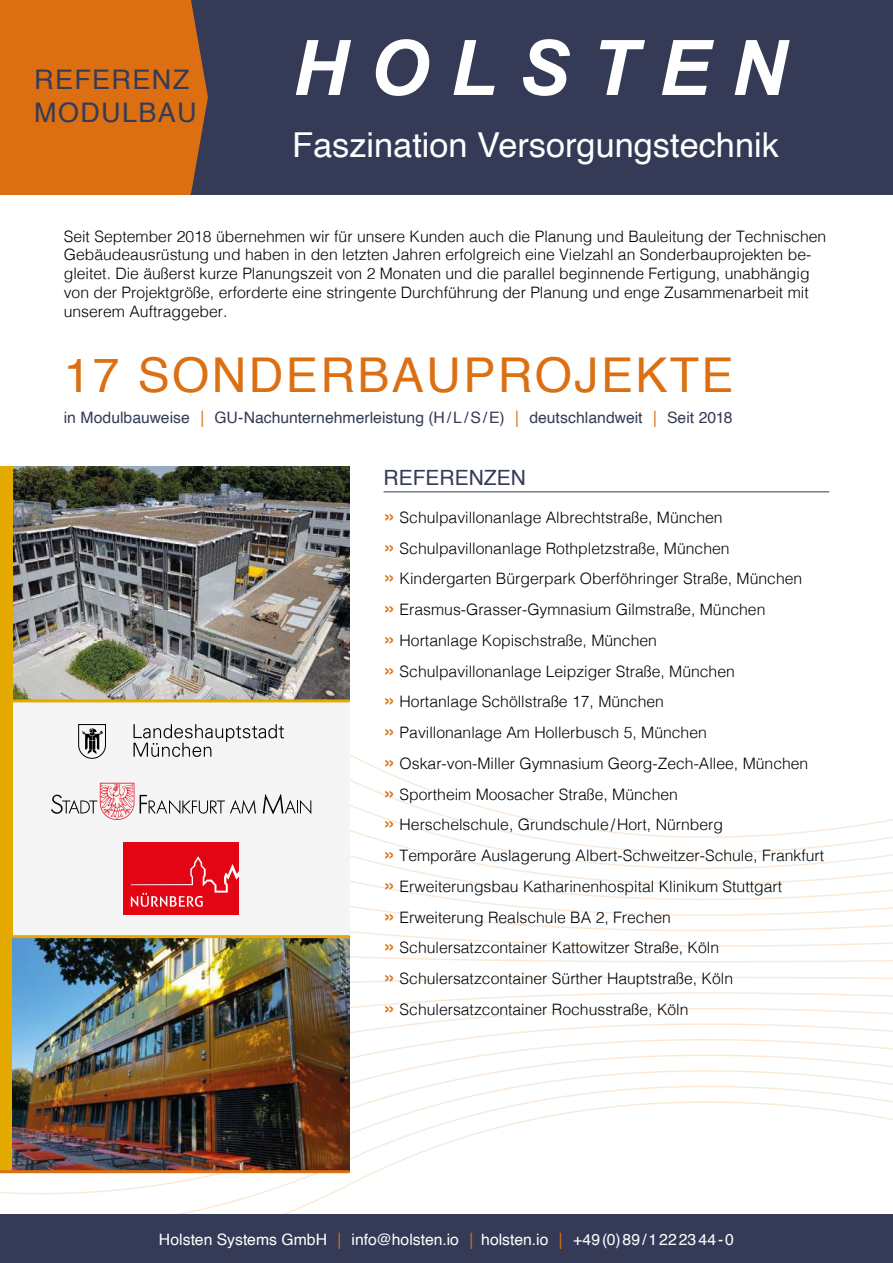
<style>
.page{position:relative;width:893px;height:1263px;background:#fff}
.page>*{position:absolute;margin:0;border:0;box-sizing:border-box;transform-origin:0 0}
.t1{font:48px "Helvetica";letter-spacing:.05em;color:#db6f11}
.t2{font:34.35px "Helvetica";color:#fff}
.t3{font:27px/33px "Helvetica";letter-spacing:.05em;color:#353b57}
.t4{font:21px "Helvetica";color:#353b57}
.t5{font:300 15.75px/30.8px "Helvetica";color:#000}
.t6{font:15.75px "Helvetica";color:#353b57}
.t7{font:15.75px "Helvetica";letter-spacing:.005em;color:#fff}
.s1{color:#db6f11}
.s2{font-weight:400;font-size:21px;color:#db6f11}
</style>
<div class="page">
<svg style="left:0;top:754px;width:893px;height:460px"></svg>
<hr style="left:384px;top:492px;width:445px;height:1px;background:#353b57">
<div style="left:13px;top:702px;width:337px;height:235px;background:#f5f5f5"></div>
<img style="left:13px;top:467px;width:337px;height:232px">
<hr style="left:6px;top:699px;width:344px;height:3px;background:#e4aa00">
<div style="left:0;top:467px;width:13px;height:705px;background:#e4aa00"></div>
<img style="left:13px;top:938px;width:337px;height:232px">
<hr style="left:0;top:1170px;width:350px;height:3px;background:#db6f11">
<hr style="left:5px;top:935px;width:345px;height:3px;background:#e4aa00">
<svg style="left:134px;top:724px;width:150px;height:33px"></svg>
<svg style="left:78px;top:724px;width:28px;height:35px"></svg>
<div style="left:123px;top:842px;width:116px;height:72px;background:#e30513"></div>
<svg style="left:131px;top:856px;width:108px;height:51px"></svg>
<svg style="left:263px;top:794px;width:48px;height:20px"></svg>
<svg style="left:51px;top:783px;width:205px;height:37px"></svg>
<div style="left:0;top:1214px;width:893px;height:49px;background:#353b57"></div>
<div style="left:190px;top:0;width:703px;height:194px;background:#353b57"></div>
<svg style="left:190px;top:0;width:18px;height:194px"></svg>
<div style="left:0;top:0;width:190px;height:194px;background:#db6f11"></div>
<svg style="left:295px;top:39px;width:495px;height:57px"></svg>
<h3 class="t3" style="left:34px;top:66px;width:164px">REFERENZ<br>MODULBAU</h3>
<h2 class="t2" style="left:292px;top:132px;width:488px">Faszination Versorgungstechnik</h2>
<p class="t5" style="left:64px;top:228px;width:764px;line-height:18.8px">Seit September 2018 übernehmen wir für unsere Kunden auch die Planung und Bauleitung der Technischen Gebäudeausrüstung-und-haben-in-den-letzten-Jahren-erfolgreich-eine-Vielzahl-an-Sonderbauprojekten-be&shy;gleitet. Die äußerst kurze Planungszeit von 2 Monaten und die parallel beginnende Fertigung, unabhängig von der Projektgröße, erforderte eine stringente Durchführung der Planung und enge Zusammenarbeit mit unserem Auftraggeber.</p>
<h1 class="t1" style="left:64px;top:356px;width:671px">17 SONDERBAUPROJEKTE</h1>
<p class="t6" style="left:64px;top:411px;width:670px">in Modulbauweise <span class="s1">│</span> GU-Nachunternehmerleistung (H / L / S / E) <span class="s1">│</span> deutschlandweit <span class="s1">│</span> Seit 2018</p>
<h3 class="t4" style="left:384px;top:470px;width:144px">REFERENZEN</h3>
<p class="t5" style="left:384px;top:503px;width:442px"><span class="s2">»</span> Schulpavillonanlage Albrechtstraße, München<br><span class="s2">»</span> Schulpavillonanlage Rothpletzstraße, München<br><span class="s2">»</span> Kindergarten Bürgerpark Oberföhringer Straße, München<br><span class="s2">»</span> Erasmus-Grasser-Gymnasium Gilmstraße, München<br><span class="s2">»</span> Hortanlage Kopischstraße, München<br><span class="s2">»</span> Schulpavillonanlage Leipziger Straße, München<br><span class="s2">»</span> Hortanlage Schöllstraße 17, München<br><span class="s2">»</span> Pavillonanlage Am Hollerbusch 5, München<br><span class="s2">»</span> Oskar-von-Miller Gymnasium Georg-Zech-Allee, München<br><span class="s2">»</span> Sportheim Moosacher Straße, München<br><span class="s2">»</span> Herschelschule, Grundschule / Hort, Nürnberg<br><span class="s2">»</span> Temporäre Auslagerung Albert-Schweitzer-Schule, Frankfurt <span class="s2">»</span> Erweiterungsbau Katharinenhospital Klinikum Stuttgart<br><span class="s2">»</span> Erweiterung Realschule BA 2, Frechen<br><span class="s2">»</span> Schulersatzcontainer Kattowitzer Straße, Köln<br><span class="s2">»</span> Schulersatzcontainer Sürther Hauptstraße, Köln<br><span class="s2">»</span> Schulersatzcontainer Rochusstraße, Köln</p>
<p class="t7" style="left:159px;top:1233px;width:577px">Holsten Systems GmbH <span class="s1">│</span> info@holsten.io <span class="s1">│</span> holsten.io <span class="s1">│</span> +49 (0) 89 / 1 22 23 44 - 0</p>
</div>
